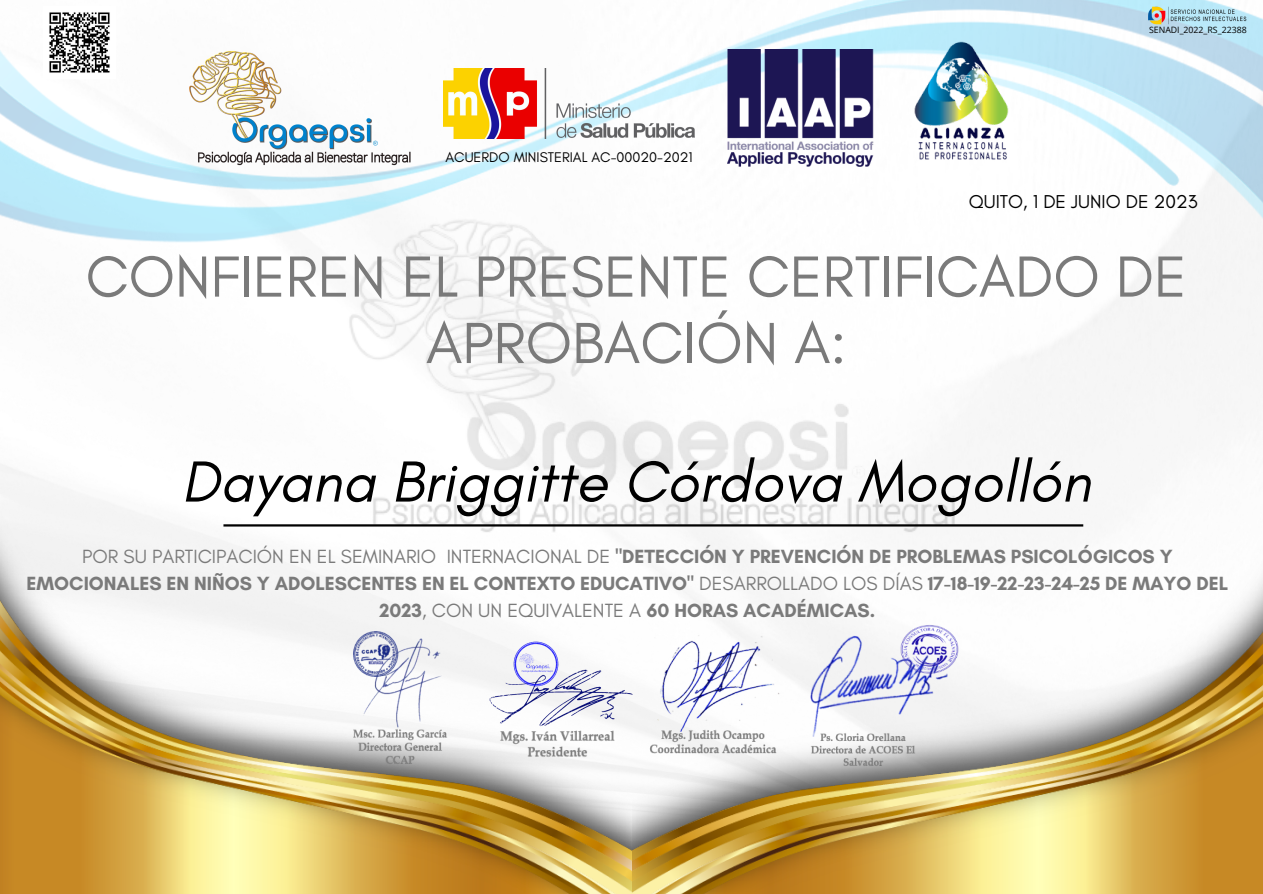
<style>
.page{position:relative;width:1263px;height:894px;background:#fff}
.page>*{position:absolute;margin:0;border:0;box-sizing:border-box;transform-origin:0 0}
.t1{font:58.95px/66.3px "Glacial Indifference";color:#7a7a7a;text-align:center}
.t2{font:italic 58.95px "Glacial Indifference";color:#000}
.t3{font:700 19.5px/27px "Glacial Indifference";color:#7a7a7a;text-align:center}
.t4{font:19.05px "Glacial Indifference";color:#000}
.t5{font:14.25px "Glacial Indifference";color:#000}
.t6{font:8.7px "Open Sans";color:#000}
.s1{font-weight:400}
</style>
<div class="page">
<img style="left:0;top:0;width:1263px;height:270px">
<img style="left:0;top:492px;width:632px;height:401px">
<img style="left:274px;top:139px;width:737px;height:445px">
<hr style="left:223px;top:524px;width:860px;height:2px;background:#000">
<img style="left:444px;top:69px;width:250px;height:69px">
<img style="left:163px;top:43px;width:267px;height:130px">
<img style="left:632px;top:472px;width:631px;height:421px">
<img style="left:342px;top:723px;width:319px;height:49px">
<img style="left:622px;top:724px;width:160px;height:42px">
<img style="left:654px;top:628px;width:128px;height:117px">
<img style="left:1145px;top:0;width:106px;height:30px">
<img style="left:898px;top:35px;width:126px;height:137px">
<img style="left:782px;top:744px;width:161px;height:30px">
<img style="left:770px;top:628px;width:185px;height:116px">
<img style="left:361px;top:637px;width:82px;height:91px">
<img style="left:898px;top:624px;width:63px;height:53px">
<img style="left:353px;top:631px;width:45px;height:45px">
<img style="left:727px;top:49px;width:152px;height:118px">
<img style="left:480px;top:651px;width:163px;height:93px">
<img style="left:513px;top:641px;width:45px;height:45px">
<img style="left:44px;top:7px;width:72px;height:72px">
<p class="t5" style="left:445px;top:149px;width:249px">ACUERDO MINISTERIAL AC-00020-2021</p>
<p class="t6" style="left:1149px;top:24px;width:99px">SENADI_2022_RS_22388</p>
<p class="t4" style="left:969px;top:190px;width:230px">QUITO, 1 DE JUNIO DE 2023</p>
<p class="t1" style="left:86px;top:243px;width:1102px">CONFIEREN EL PRESENTE CERTIFICADO DE<br>APROBACIÓN A:</p>
<p class="t2" style="left:181px;top:445px;width:911px">Dayana Briggitte Córdova Mogollón</p>
<p class="t3" style="left:27px;top:543px;width:1203px"><span class="s1">POR SU PARTICIPACIÓN EN EL SEMINARIO INTERNACIONAL DE</span> "DETECCIÓN Y PREVENCIÓN DE PROBLEMAS PSICOLÓGICOS Y<br>EMOCIONALES EN NIÑOS Y ADOLESCENTES EN EL CONTEXTO EDUCATIVO" <span class="s1">DESARROLLADO LOS DÍAS</span> 17-18-19-22-23-24-25 DE MAYO DEL<br>2023<span class="s1">, CON UN EQUIVALENTE A</span> 60 HORAS ACADÉMICAS.</p>
</div>
